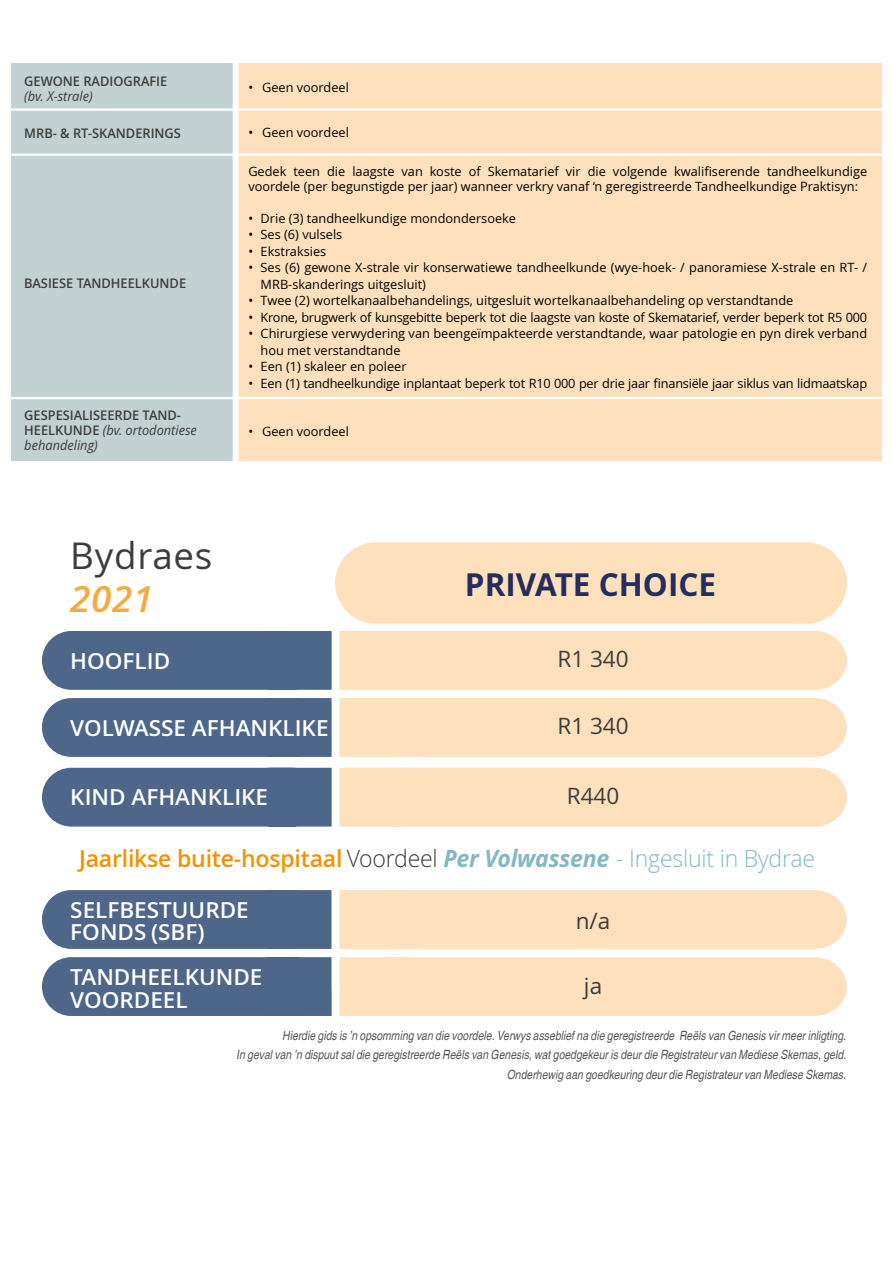
<style>
.page{position:relative;width:893px;height:1263px;background:#fff}
.page>*{position:absolute;margin:0;border:0;box-sizing:border-box;transform-origin:0 0}
.t1{font:36.75px "Open Sans";letter-spacing:.02em;color:#3c3c3b}
.t2{font:italic 600 36.75px "Open Sans";color:#f7a941}
.t3{font:700 31.5px "Open Sans";color:#252c5e}
.t4{font:600 23.85px "Open Sans";letter-spacing:-.01em;color:#f39200}
.t5{font:600 22.5px/22.5px "Open Sans";color:#fff}
.t6{font:22.5px "Open Sans";color:#3c3c3b}
.t7{font:600 13.5px/15px "Open Sans";color:#3c3c3b;scale:.95 1}
.t8{font:italic 13.5px "Open Sans";color:#3c3c3b;scale:.95 1}
.t9{font:12.75px/16.5px "Open Sans";color:#000}
.t10{font:12.75px/19.5px "Sans Narrow ITALIC";color:#575756;text-align:right}
.t11{font:12.75px "Open Sans";letter-spacing:-.02em;color:#000}
.s1{font-weight:400;font-style:italic}
.s2{font-weight:300;color:#3c3c3b}
.s3{font-weight:700;font-style:italic;color:#84b7c5}
.s4{font-weight:300;color:#84b7c5}
</style>
<div class="page">
<div style="left:231px;top:64px;width:651px;height:397px;background:#fee0bc"></div>
<div style="left:11px;top:64px;width:225px;height:397px;background:#c4d1d2"></div>
<div style="left:233px;top:47px;width:6px;height:443px;background:#fff"></div>
<hr style="left:0;top:108px;width:893px;height:3px;background:#fff">
<hr style="left:0;top:154px;width:893px;height:2px;background:#fff">
<hr style="left:0;top:397px;width:893px;height:2px;background:#fff">
<div style="left:339px;top:890px;width:508px;height:59px;background:#fee0bc"></div>
<div style="left:339px;top:957px;width:508px;height:59px;background:#fee0bc"></div>
<div style="left:339px;top:698px;width:508px;height:59px;background:#fee0bc"></div>
<div style="left:339px;top:768px;width:508px;height:58px;background:#fee0bc"></div>
<div style="left:339px;top:631px;width:508px;height:59px;background:#fee0bc"></div>
<div style="left:42px;top:698px;width:290px;height:59px;background:#4d6689"></div>
<div style="left:42px;top:631px;width:290px;height:59px;background:#4d6689"></div>
<div style="left:42px;top:768px;width:290px;height:58px;background:#4d6689"></div>
<div style="left:42px;top:890px;width:290px;height:59px;background:#4d6689"></div>
<div style="left:42px;top:957px;width:290px;height:59px;background:#4d6689"></div>
<div style="left:335px;top:542px;width:512px;height:82px;background:#fee0bc;border-radius:41px"></div>
<p class="t7" style="left:24px;top:73px;width:152px">GEWONE RADIOGRAFIE</p>
<p class="t8" style="left:24px;top:88px;width:73px">(bv. X-strale)</p>
<p class="t7" style="left:24px;top:126px;width:166px">MRB- &amp; RT-SKANDERINGS</p>
<p class="t7" style="left:24px;top:276px;width:172px">BASIESE TANDHEELKUNDE</p>
<p class="t7" style="left:24px;top:408px;width:183px">GESPESIALISEERDE TAND-<br>HEELKUNDE <span class="s1">(bv. ortodontiese behandeling)</span></p>
<h1 class="t1" style="left:70px;top:535px;width:144px">Bydraes</h1>
<h1 class="t2" style="left:70px;top:578px;width:85px">2021</h1>
<h3 class="t5" style="left:70px;top:650px;width:101px">HOOFLID</h3>
<p class="t9" style="left:248px;top:80px;width:102px">• Geen voordeel</p>
<p class="t9" style="left:248px;top:125px;width:102px">• Geen voordeel</p>
<p class="t9" style="left:248px;top:164px;width:620px;line-height:15px">Gedek teen die laagste van koste of Skematarief vir die volgende kwalifiserende tandheelkundige voordele (per begunstigde per jaar) wanneer verkry vanaf ‘n geregistreerde Tandheelkundige Praktisyn:</p>
<p class="t9" style="left:248px;top:210px;width:269px">• Drie (3) tandheelkundige mondondersoeke</p>
<p class="t9" style="left:248px;top:227px;width:95px">• Ses (6) vulsels</p>
<p class="t9" style="left:248px;top:243px;width:79px">• Ekstraksies</p>
<p class="t9" style="left:261px;top:260px;width:608px;text-indent:-12px">• Ses (6) gewone X-strale vir konserwatiewe tandheelkunde (wye-hoek- / panoramiese X-strale en RT- /<br>MRB-skanderings uitgesluit)</p>
<p class="t9" style="left:248px;top:293px;width:546px">• Twee (2) wortelkanaalbehandelings, uitgesluit wortelkanaalbehandeling op verstandtande</p>
<p class="t11" style="left:248px;top:310px;width:620px">• Krone, brugwerk of kunsgebitte beperk tot die laagste van koste of Skematarief, verder beperk tot R5 000</p>
<p class="t9" style="left:261px;top:326px;width:608px;text-indent:-12px">• Chirurgiese verwydering van beengeïmpakteerde verstandtande, waar patologie en pyn direk verband hou met verstandtande</p>
<p class="t9" style="left:248px;top:359px;width:160px">• Een (1) skaleer en poleer</p>
<p class="t11" style="left:248px;top:376px;width:620px">• Een (1) tandheelkundige inplantaat beperk tot R10 000 per drie jaar finansiële jaar siklus van lidmaatskap</p>
<p class="t9" style="left:248px;top:423px;width:102px">• Geen voordeel</p>
<h2 class="t3" style="left:465px;top:566px;width:253px">PRIVATE CHOICE</h2>
<h3 class="t6" style="left:557px;top:646px;width:73px">R1 340</h3>
<h3 class="t5" style="left:70px;top:717px;width:260px">VOLWASSE AFHANKLIKE</h3>
<h3 class="t5" style="left:70px;top:786px;width:199px">KIND AFHANKLIKE</h3>
<h3 class="t6" style="left:557px;top:713px;width:73px">R1 340</h3>
<h3 class="t6" style="left:567px;top:783px;width:54px">R440</h3>
<h3 class="t4" style="left:79px;top:845px;width:737px">Jaarlikse buite-hospitaal <span class="s2">Voordeel</span> <span class="s3">Per Volwassene</span> <span class="s4">- Ingesluit in Bydrae</span></h3>
<h3 class="t5" style="left:70px;top:899px;width:180px">SELFBESTUURDE<br>FONDS (SBF)</h3>
<h3 class="t5" style="left:70px;top:966px;width:194px">TANDHEELKUNDE<br>VOORDEEL</h3>
<h3 class="t6" style="left:576px;top:908px;width:36px">n/a</h3>
<h3 class="t6" style="left:584px;top:972px;width:20px">ja</h3>
<p class="t10" style="left:236px;top:1025px;width:611px">Hierdie gids is ’n opsomming van die voordele. Verwys asseblief na die geregistreerde Reëls van Genesis vir meer inligting.<br>In geval van ’n dispuut sal die geregistreerde Reëls van Genesis, wat goedgekeur is deur die Registrateur van Mediese Skemas, geld.<br>Onderhewig aan goedkeuring deur die Registrateur van Mediese Skemas.</p>
</div>
